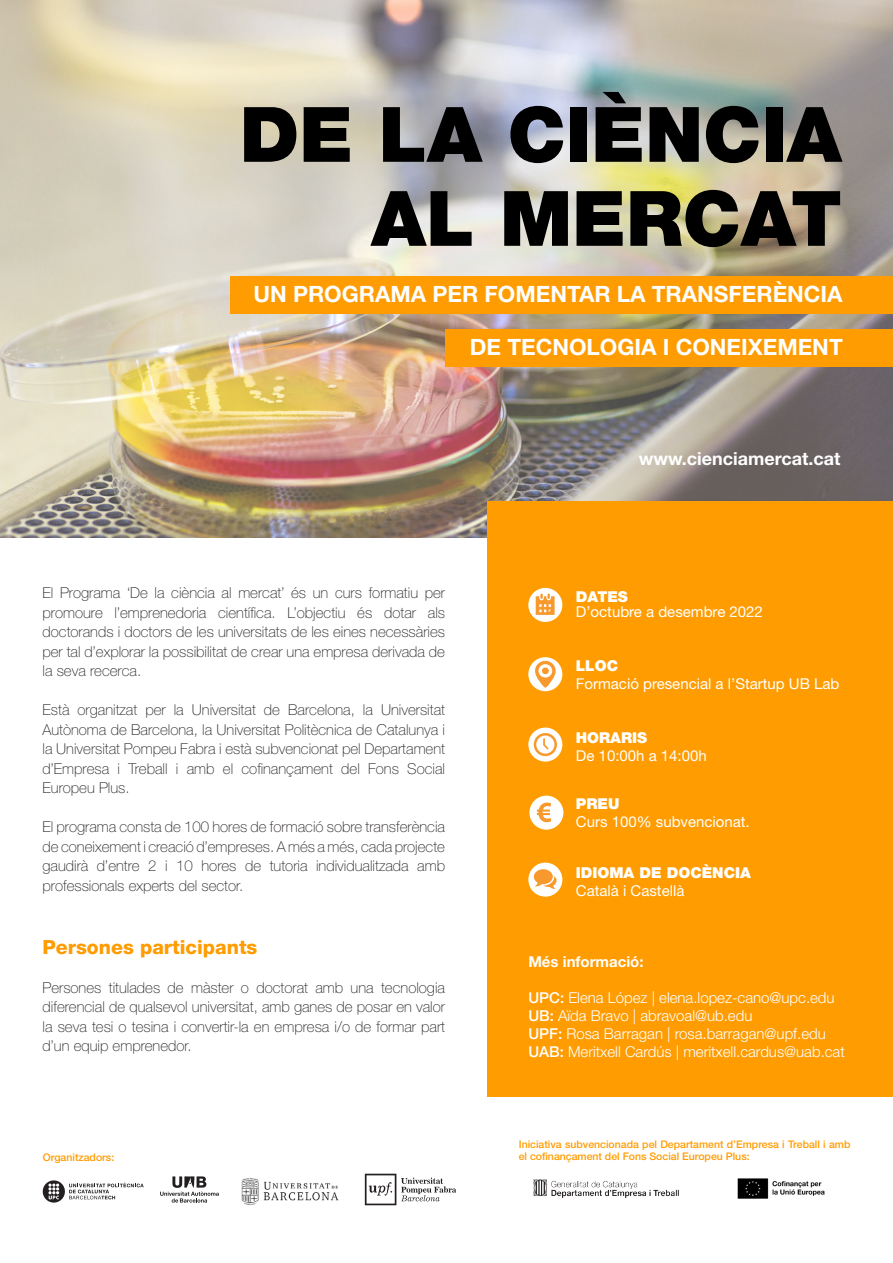
<style>
.page{position:relative;width:893px;height:1263px;background:#fff}
.page>*{position:absolute;margin:0;border:0;box-sizing:border-box;transform-origin:0 0}
.t1{font:900 76.5px "Helvetica Neue LT Std";color:#000}
.t2{font:700 22.5px "Helvetica Neue LT Std";color:#fff}
.t3{font:800 19.5px "Helvetica Neue LT Std";color:#ff9c01}
.t4{font:700 18px "Helvetica Neue LT Std";color:#fff}
.t5{font:100 15px/19.5px "Helvetica Neue LT Std";color:#231f20;text-align:justify}
.t6{font:300 15px "Helvetica Neue LT Std";color:#fff}
.t7{font:15px "Helvetica Neue LT Std";color:#fff}
.t8{font:900 15px "Helvetica Neue LT Std";color:#fff}
.t9{font:700 15px "Helvetica Neue LT Std";color:#fff}
.t10{font:500 10.5px/12.6px "Helvetica Neue LT Std";color:#ff9c01}
.s1{font-weight:500}
</style>
<div class="page">
<img style="left:241px;top:1178px;width:98px;height:27px">
<svg style="left:43px;top:1180px;width:101px;height:22px"></svg>
<svg style="left:365px;top:1174px;width:91px;height:31px"></svg>
<svg style="left:160px;top:1176px;width:59px;height:26px"></svg>
<img style="left:737px;top:1178px;width:88px;height:21px">
<img style="left:533px;top:1180px;width:146px;height:17px">
<img style="left:0;top:0;width:893px;height:538px">
<div style="left:231px;top:276px;width:662px;height:38px;background:#ff9c01"></div>
<div style="left:445px;top:329px;width:448px;height:38px;background:#ff9c01"></div>
<div style="left:487px;top:502px;width:406px;height:595px;background:#ff9c01"></div>
<div style="left:529px;top:796px;width:34px;height:34px;background:#fff;border-radius:50%"></div>
<div style="left:528px;top:588px;width:34px;height:34px;background:#fff;border-radius:50%"></div>
<svg style="left:536px;top:594px;width:19px;height:21px"></svg>
<div style="left:528px;top:727px;width:34px;height:34px;background:#fff;border-radius:50%"></div>
<svg style="left:534px;top:733px;width:23px;height:23px"></svg>
<div style="left:528px;top:657px;width:34px;height:34px;background:#fff;border-radius:50%"></div>
<svg style="left:535px;top:661px;width:21px;height:26px"></svg>
<div style="left:528px;top:863px;width:34px;height:34px;background:#fff;border-radius:50%"></div>
<svg style="left:534px;top:869px;width:23px;height:20px"></svg>
<svg style="left:537px;top:802px;width:14px;height:20px"></svg>
<p class="t1" style="left:240px;top:89px;width:604px">DE LA CIÈNCIA</p>
<p class="t1" style="left:371px;top:173px;width:472px">AL MERCAT</p>
<p class="t2" style="left:253px;top:280px;width:591px">UN PROGRAMA PER FOMENTAR LA TRANSFERÈNCIA</p>
<p class="t2" style="left:470px;top:333px;width:374px">DE TECNOLOGIA I CONEIXEMENT</p>
<p class="t5" style="left:43px;top:583px;width:404px">El Programa ‘De la ciència al mercat’ és un curs formatiu per promoure l’emprenedoria científica. L’objectiu és dotar als doctorands i doctors de les universitats de les eines necessàries per tal d’explorar la possibilitat de crear una empresa derivada de la seva recerca.</p>
<p class="t5" style="left:43px;top:700px;width:404px">Està organitzat per la Universitat de Barcelona, la Universitat Autònoma de Barcelona, la Universitat Politècnica de Catalunya i la Universitat Pompeu Fabra i està subvencionat pel Departament d’Empresa i Treball i amb el cofinançament del Fons Social Europeu Plus.</p>
<p class="t5" style="left:43px;top:817px;width:404px">El programa consta de 100 hores de formació sobre transferència de coneixement i creació d’empreses. A més a més, cada projecte gaudirà d’entre 2 i 10 hores de tutoria individualitzada amb professionals experts del sector.</p>
<p class="t3" style="left:43px;top:935px;width:216px">Persones participants</p>
<p class="t5" style="left:43px;top:978px;width:404px">Persones titulades de màster o doctorat amb una tecnologia diferencial de qualsevol universitat, amb ganes de posar en valor la seva tesi o tesina i convertir-la en empresa i/o de formar part d’un equip emprenedor.</p>
<p class="t10" style="left:43px;top:1151px;width:73px">Organitzadors:</p>
<p class="t4" style="left:639px;top:447px;width:203px">www.cienciamercat.cat</p>
<p class="t8" style="left:576px;top:587px;width:54px">DATES</p>
<p class="t7" style="left:576px;top:602px;width:189px">D’octubre a desembre 2022</p>
<p class="t8" style="left:576px;top:656px;width:44px">LLOC</p>
<p class="t7" style="left:576px;top:674px;width:265px">Formació presencial a l’Startup UB Lab</p>
<p class="t8" style="left:576px;top:728px;width:73px">HORARIS</p>
<p class="t7" style="left:576px;top:746px;width:132px">De 10:00h a 14:00h</p>
<p class="t8" style="left:576px;top:794px;width:45px">PREU</p>
<p class="t7" style="left:576px;top:812px;width:175px">Curs 100% subvencionat.</p>
<p class="t8" style="left:576px;top:863px;width:176px">IDIOMA DE DOCÈNCIA</p>
<p class="t7" style="left:576px;top:881px;width:110px">Català i Castellà</p>
<p class="t9" style="left:528px;top:952px;width:117px">Més informació:</p>
<p class="t6" style="left:528px;top:988px;width:308px"><span class="s1">UPC:</span> Elena López | elena.lopez-cano@upc.edu</p>
<p class="t6" style="left:528px;top:1006px;width:226px"><span class="s1">UB:</span> Aïda Bravo | abravoal@ub.edu</p>
<p class="t6" style="left:528px;top:1024px;width:299px"><span class="s1">UPF:</span> Rosa Barragan | rosa.barragan@upf.edu</p>
<p class="t6" style="left:528px;top:1042px;width:318px"><span class="s1">UAB:</span> Meritxell Cardús | meritxell.cardus@uab.cat</p>
<p class="t10" style="left:519px;top:1138px;width:333px">Iniciativa subvencionada pel Departament d’Empresa i Treball i amb el cofinançament del Fons Social Europeu Plus:</p>
</div>
